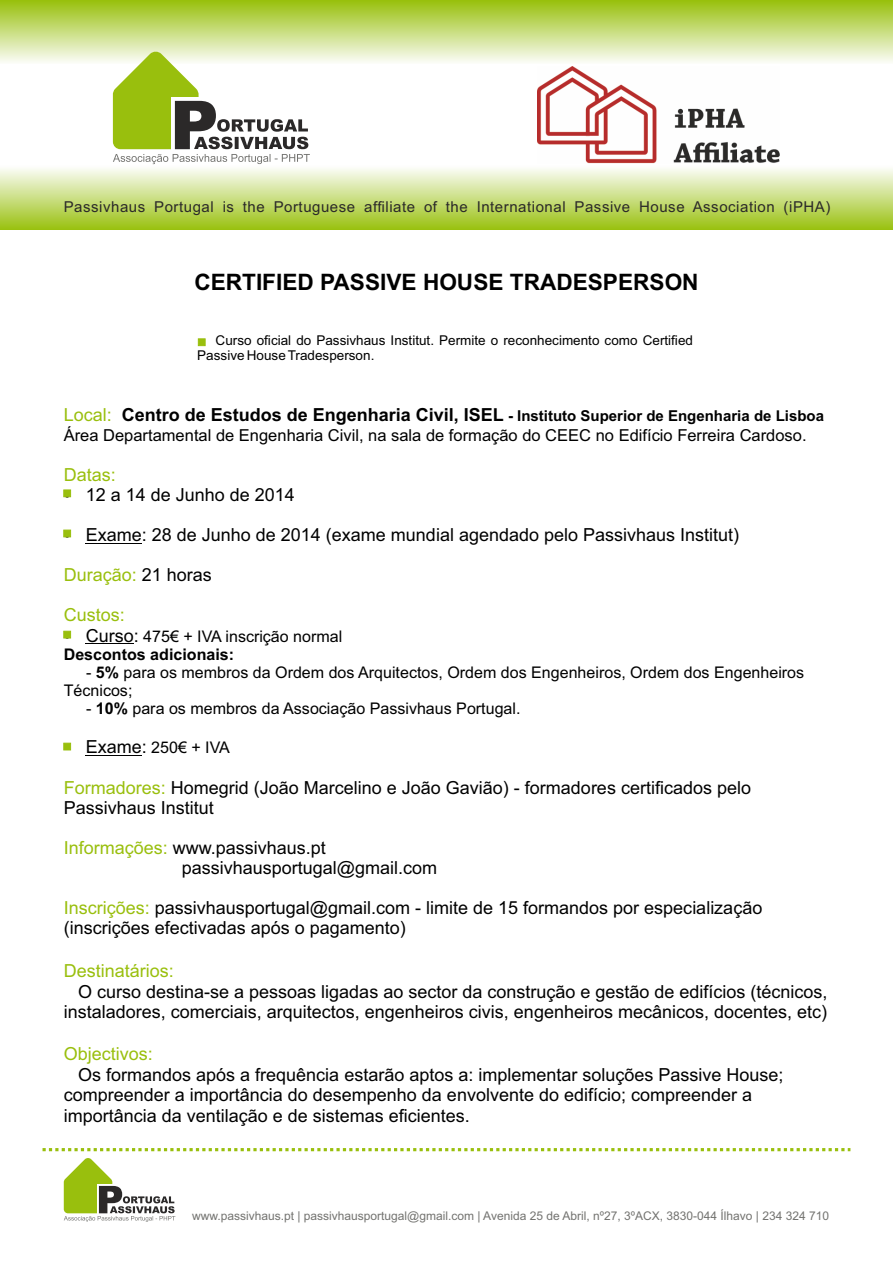
<style>
.page{position:relative;width:893px;height:1263px;background:#fff}
.page>*{position:absolute;margin:0;border:0;box-sizing:border-box;transform-origin:0 0}
.t1{font:700 22.65px "Arial";color:#000}
.t2{font:18px/20.1px "Arial";color:#000}
.t3{font:18px "Arial";color:#99bf0d}
.t4{font:16.5px "Arial";color:#000}
.t5{font:16.05px/18.3px "Arial";color:#000}
.t6{font:15px "Arial";letter-spacing:.035em;color:#2b2929}
.t7{font:700 15px "Arial";color:#000}
.t8{font:13.5px/15.1px "Arial";color:#000}
.t9{font:12px "Arial";color:#737370}
.s1{font-weight:400;font-size:18px;color:#99bf0d}
.s2{font-size:18px}
.s3{color:#000}
.s4{font-weight:700}
.s5{color:#99bf0d}
</style>
<div class="page">
<svg style="left:43px;top:1148px;width:807px;height:3px"></svg>
<div style="left:0;top:0;width:893px;height:64px;background:linear-gradient(to bottom,#98c00b,#fafcf5)"></div>
<div style="left:0;top:166px;width:893px;height:64px;background:linear-gradient(to bottom,#fdfefc,#9bc213)"></div>
<img style="left:538px;top:66px;width:242px;height:97px">
<svg style="left:113px;top:51px;width:197px;height:113px"></svg>
<svg style="left:64px;top:1158px;width:111px;height:64px"></svg>
<hr style="left:86px;top:543px;width:56px;height:1px;background:#000">
<hr style="left:86px;top:643px;width:48px;height:1px;background:#000">
<hr style="left:86px;top:755px;width:56px;height:1px;background:#000">
<svg style="left:197px;top:338px;width:9px;height:8px"></svg>
<svg style="left:63px;top:742px;width:8px;height:9px"></svg>
<svg style="left:63px;top:630px;width:8px;height:9px"></svg>
<svg style="left:63px;top:529px;width:8px;height:9px"></svg>
<svg style="left:63px;top:489px;width:8px;height:9px"></svg>
<p class="t6" style="left:64px;top:201px;width:768px">Passivhaus Portugal is the Portuguese affiliate of the International Passive House Association (iPHA)</p>
<p class="t1" style="left:194px;top:273px;width:506px">CERTIFIED PASSIVE HOUSE TRADESPERSON</p>
<p class="t8" style="left:197px;top:334px;width:497px;text-indent:18px">Curso oficial do Passivhaus Institut. Permite o reconhecimento como Certified<br>Passive House Tradesperson.</p>
<p class="t7" style="left:64px;top:410px;width:762px"><span class="s1">Local:</span> <span class="s2">Centro de Estudos de Engenharia Civil, ISEL</span> - Instituto Superior de Engenharia de Lisboa</p>
<p class="t4" style="left:64px;top:429px;width:744px">Área Departamental de Engenharia Civil, na sala de formação do CEEC no Edifício Ferreira Cardoso.</p>
<p class="t3" style="left:64px;top:467px;width:54px">Datas:</p>
<p class="t2" style="left:64px;top:486px;width:233px">• 12 a 14 de Junho de 2014</p>
<p class="t2" style="left:64px;top:526px;width:677px">• Exame: 28 de Junho de 2014 (exame mundial agendado pelo Passivhaus Institut)</p>
<p class="t3" style="left:64px;top:568px;width:150px">Duração: <span class="s3">21 horas</span></p>
<p class="t3" style="left:64px;top:608px;width:63px">Custos:</p>
<p class="t5" style="left:64px;top:628px;width:280px">• <span class="s2">Curso:</span> 475€ + IVA inscrição normal<br><span class="s4">Descontos adicionais:</span></p>
<p class="t5" style="left:64px;top:665px;width:742px;text-indent:22px">- <span class="s4">5%</span> para os membros da Ordem dos Arquitectos, Ordem dos Engenheiros, Ordem dos Engenheiros<br>Técnicos;</p>
<p class="t5" style="left:86px;top:700px;width:436px">- <span class="s4">10%</span> para os membros da Associação Passivhaus Portugal.</p>
<p class="t5" style="left:64px;top:740px;width:168px">• <span class="s2">Exame:</span> 250€ + IVA</p>
<p class="t2" style="left:64px;top:779px;width:689px"><span class="s5">Formadores:</span> Homegrid (João Marcelino e João Gavião) - formadores certificados pelo<br>Passivhaus Institut</p>
<p class="t2" style="left:182px;top:839px;width:257px;text-indent:-118px"><span class="s5">Informações:</span> www.passivhaus.pt passivhausportugal@gmail.com</p>
<p class="t2" style="left:64px;top:900px;width:700px"><span class="s5">Inscrições:</span> passivhausportugal@gmail.com - limite de 15 formandos por especialização (inscrições efectivadas após o pagamento)</p>
<p class="t3" style="left:64px;top:963px;width:112px">Destinatários:</p>
<p class="t2" style="left:64px;top:983px;width:765px;text-align:right">O curso destina-se a pessoas ligadas ao sector da construção e gestão de edifícios (técnicos, instaladores, comerciais, arquitectos, engenheiros civis, engenheiros mecânicos, docentes, etc)</p>
<p class="t3" style="left:64px;top:1047px;width:91px">Objectivos:</p>
<p class="t2" style="left:64px;top:1066px;width:721px;text-indent:14px">Os formandos após a frequência estarão aptos a: implementar soluções Passive House; compreender a importância do desempenho da envolvente do edifício; compreender a importância da ventilação e de sistemas eficientes.</p>
<p class="t9" style="left:192px;top:1212px;width:639px">www.passivhaus.pt | passivhausportugal@gmail.com | Avenida 25 de Abril, nº27, 3ºACX, 3830-044 Ílhavo | 234 324 710</p>
</div>
